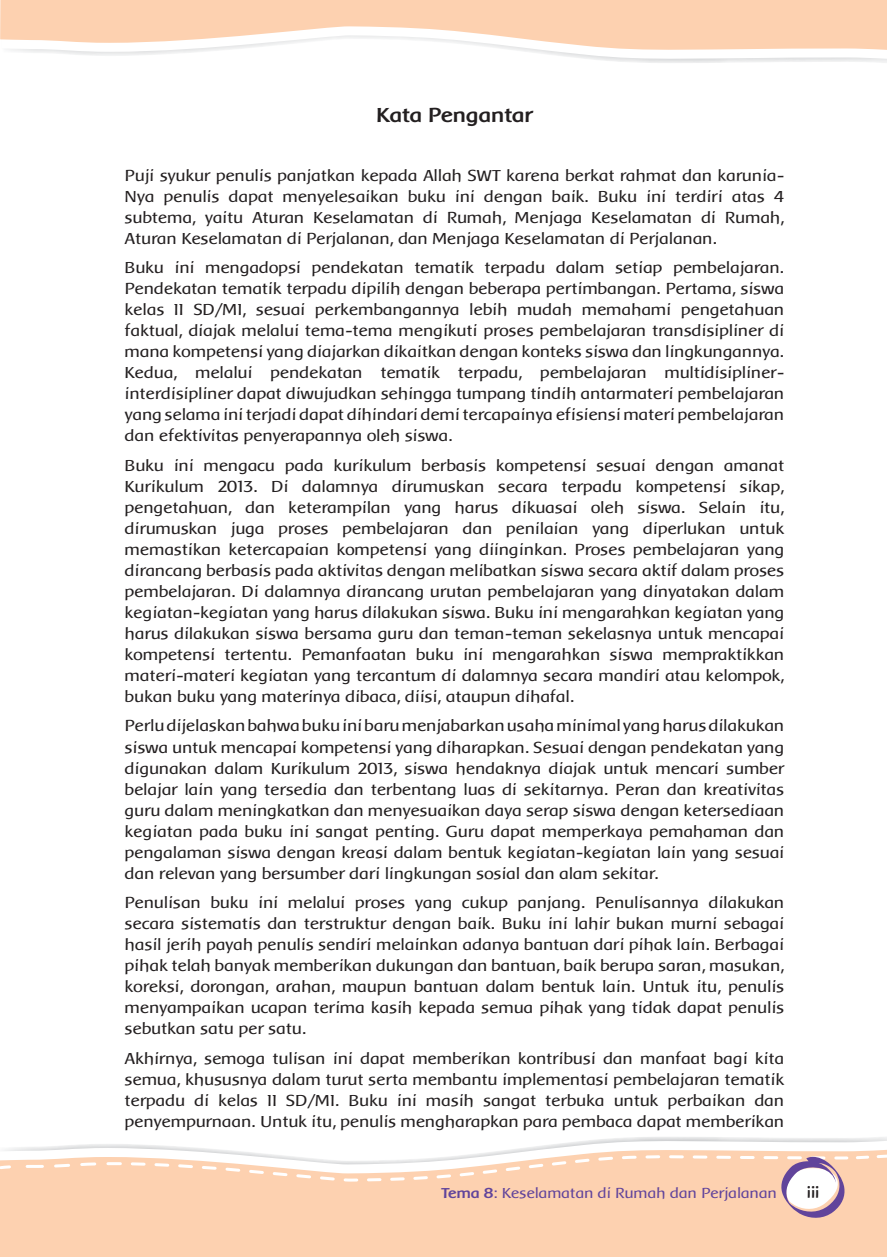
<style>
.page{position:relative;width:887px;height:1257px;background:#fff}
.page>*{position:absolute;margin:0;border:0;box-sizing:border-box;transform-origin:0 0}
.t1{font:700 21px "Baar Metanoia";color:#231f20}
.t2{font:21px "Playtime With Hot Toddies";color:#231f20}
.t3{font:16.5px/21px "Baar Metanoia";color:#231f20;text-align:justify}
.t4{font:15px "Baar Metanoia";color:#61449b}
.s1{font-weight:700}
</style>
<div class="page">
<svg style="left:61px;top:53px;width:825px;height:9px"></svg>
<svg style="left:0;top:0;width:886px;height:53px;fill:#fdd1b0"></svg>
<svg style="left:48px;top:1138px;width:838px;height:9px"></svg>
<svg style="left:0;top:1147px;width:886px;height:110px;background:#fcd5b8"></svg>
<svg style="left:0;top:1164px;width:13px;height:7px"></svg>
<svg style="left:24px;top:1163px;width:21px;height:6px"></svg>
<svg style="left:52px;top:1161px;width:71px;height:8px"></svg>
<svg style="left:129px;top:1153px;width:757px;height:66px;background:#f9d5bc"></svg>
<p class="t1" style="left:376px;top:107px;width:157px">Kata Pengantar</p>
<p class="t3" style="left:125px;top:166px;width:661px">Puji syukur penulis panjatkan kepada Allah SWT karena berkat rahmat dan karunia-Nya penulis dapat menyelesaikan buku ini dengan baik. Buku ini terdiri atas 4 subtema, yaitu Aturan Keselamatan di Rumah, Menjaga Keselamatan di Rumah, Aturan Keselamatan di Perjalanan, dan Menjaga Keselamatan di Perjalanan.</p>
<p class="t3" style="left:125px;top:258px;width:661px">Buku ini mengadopsi pendekatan tematik terpadu dalam setiap pembelajaran.<br>Pendekatan tematik terpadu dipilih dengan beberapa pertimbangan. Pertama, siswa kelas II SD/MI, sesuai perkembangannya lebih mudah memahami pengetahuan faktual, diajak melalui tema-tema mengikuti proses pembelajaran transdisipliner di mana kompetensi yang diajarkan dikaitkan dengan konteks siswa dan lingkungannya.<br>Kedua, melalui pendekatan tematik terpadu, pembelajaran multidisipliner&shy;interdisipliner dapat diwujudkan sehingga tumpang tindih antarmateri pembelajaran yang selama ini terjadi dapat dihindari demi tercapainya efisiensi materi pembelajaran dan efektivitas penyerapannya oleh siswa.</p>
<p class="t3" style="left:125px;top:456px;width:661px">Buku ini mengacu pada kurikulum berbasis kompetensi sesuai dengan amanat Kurikulum 2013. Di dalamnya dirumuskan secara terpadu kompetensi sikap, pengetahuan, dan keterampilan yang harus dikuasai oleh siswa. Selain itu, dirumuskan juga proses pembelajaran dan penilaian yang diperlukan untuk memastikan ketercapaian kompetensi yang diinginkan. Proses pembelajaran yang dirancang berbasis pada aktivitas dengan melibatkan siswa secara aktif dalam proses pembelajaran. Di dalamnya dirancang urutan pembelajaran yang dinyatakan dalam kegiatan-kegiatan yang harus dilakukan siswa. Buku ini mengarahkan kegiatan yang harus dilakukan siswa bersama guru dan teman-teman sekelasnya untuk mencapai kompetensi tertentu. Pemanfaatan buku ini mengarahkan siswa mempraktikkan materi-materi kegiatan yang tercantum di dalamnya secara mandiri atau kelompok, bukan buku yang materinya dibaca, diisi, ataupun dihafal.</p>
<p class="t3" style="left:125px;top:717px;width:661px">Perlu dijelaskan bahwa buku ini baru menjabarkan usaha minimal yang harus dilakukan siswa untuk mencapai kompetensi yang diharapkan. Sesuai dengan pendekatan yang digunakan dalam Kurikulum 2013, siswa hendaknya diajak untuk mencari sumber belajar lain yang tersedia dan terbentang luas di sekitarnya. Peran dan kreativitas guru dalam meningkatkan dan menyesuaikan daya serap siswa dengan ketersediaan kegiatan pada buku ini sangat penting. Guru dapat memperkaya pemahaman dan pengalaman siswa dengan kreasi dalam bentuk kegiatan-kegiatan lain yang sesuai dan relevan yang bersumber dari lingkungan sosial dan alam sekitar.</p>
<p class="t3" style="left:125px;top:893px;width:661px">Penulisan buku ini melalui proses yang cukup panjang. Penulisannya dilakukan secara sistematis dan terstruktur dengan baik. Buku ini lahir bukan murni sebagai hasil jerih payah penulis sendiri melainkan adanya bantuan dari pihak lain. Berbagai pihak telah banyak memberikan dukungan dan bantuan, baik berupa saran, masukan, koreksi, dorongan, arahan, maupun bantuan dalam bentuk lain. Untuk itu, penulis menyampaikan ucapan terima kasih kepada semua pihak yang tidak dapat penulis sebutkan satu per satu.</p>
<p class="t3" style="left:125px;top:1049px;width:661px">Akhirnya, semoga tulisan ini dapat memberikan kontribusi dan manfaat bagi kita semua, khususnya dalam turut serta membantu implementasi pembelajaran tematik terpadu di kelas II SD/MI. Buku ini masih sangat terbuka untuk perbaikan dan penyempurnaan. Untuk itu, penulis mengharapkan para pembaca dapat memberikan</p>
<p class="t4" style="left:442px;top:1187px;width:337px"><span class="s1">Tema 8</span>: Keselamatan di Rumah dan Perjalanan</p>
<p class="t2" style="left:806px;top:1179px;width:14px">iii</p>
</div>
